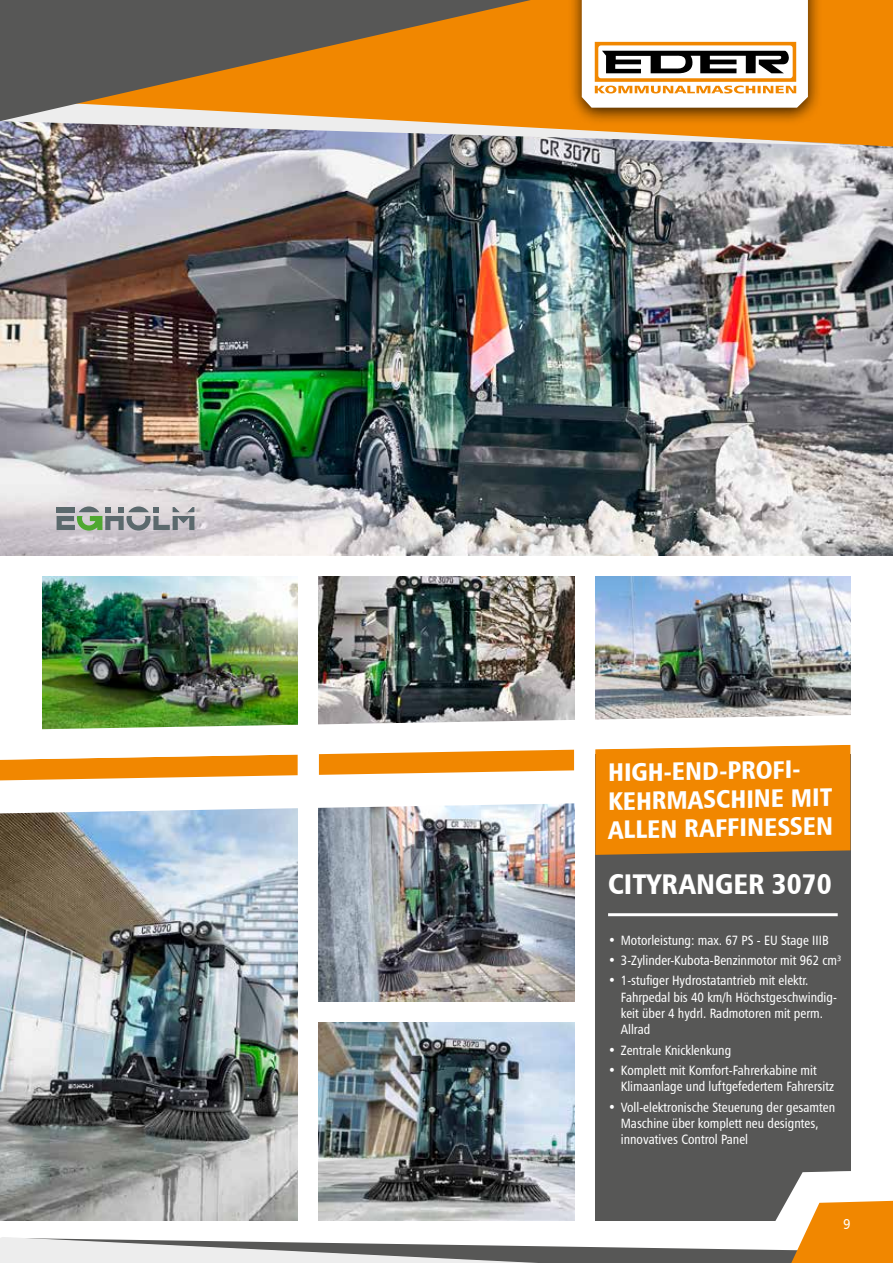
<style>
.page{position:relative;width:893px;height:1263px;background:#fff}
.page>*{position:absolute;margin:0;border:0;box-sizing:border-box;transform-origin:0 0}
.t1{font:28.5px "Humanist 777 BT Black Condensed B";color:#fff}
.t2{font:25.5px/28.5px "Humanist 777 BT Black Condensed B";color:#fff}
.t3{font:14.25px "Humanist 777 BT Roman B";color:#fff;scale:.9 1}
.t4{font:13.5px/16.2px "Humanist 777 BT Roman Condensed B";color:#fff}
</style>
<div class="page">
<img style="left:319px;top:855px;width:255px;height:146px">
<div style="left:595px;top:754px;width:255px;height:466px;background:#575756"></div>
<hr style="left:608px;top:913px;width:230px;height:3px;background:#fff">
<img style="left:0;top:855px;width:298px;height:315px">
<img style="left:0;top:146px;width:893px;height:409px">
<img style="left:43px;top:576px;width:255px;height:138px">
<img style="left:319px;top:576px;width:255px;height:138px">
<img style="left:595px;top:576px;width:255px;height:138px">
<img style="left:319px;top:1022px;width:255px;height:148px">
<svg style="left:57px;top:506px;width:137px;height:25px;background:#9fa7a2"></svg>
<div style="left:57px;top:507px;width:18px;height:5px;background:#5b696d"></div>
<svg style="left:0;top:714px;width:851px;height:141px"></svg>
<svg style="left:0;top:1170px;width:893px;height:93px"></svg>
<svg style="left:0;top:121px;width:54px;height:25px"></svg>
<svg style="left:54px;top:0;width:839px;height:147px;background:#d09754"></svg>
<svg style="left:0;top:0;width:531px;height:121px;background:#a37438"></svg>
<div style="left:567px;top:0;width:255px;height:126px;background:#000;opacity:.75"></div>
<svg style="left:582px;top:0;width:226px;height:108px"></svg>
<h2 class="t2" style="left:607px;top:758px;width:227px;rotate:-1deg">HIGH-END-PROFI-<br>KEHRMASCHINE MIT<br>ALLEN RAFFINESSEN</h2>
<h1 class="t1" style="left:608px;top:866px;width:225px">CITYRANGER 3070</h1>
<p class="t4" style="left:608px;top:931px;width:222px">• Motorleistung: max. 67 PS - EU Stage IIIB</p>
<p class="t4" style="left:608px;top:952px;width:235px">• 3-Zylinder-Kubota-Benzinmotor mit 962 cm³</p>
<p class="t4" style="left:621px;top:972px;width:218px;text-indent:-13px">• 1-stufiger Hydrostatantrieb mit elektr.<br>Fahrpedal bis 40 km/h Höchstgeschwindig&shy;keit über 4 hydrl. Radmotoren mit perm.<br>Allrad</p>
<p class="t4" style="left:608px;top:1041px;width:125px">• Zentrale Knicklenkung</p>
<p class="t4" style="left:621px;top:1062px;width:215px;text-indent:-13px">• Komplett mit Komfort-Fahrerkabine mit<br>Klimaanlage und luftgefedertem Fahrersitz</p>
<p class="t4" style="left:621px;top:1098px;width:216px;text-indent:-13px">• Voll-elektronische Steuerung der gesamten<br>Maschine über komplett neu designtes, innovatives Control Panel</p>
<p class="t3" style="left:843px;top:1215px;width:10px">9</p>
</div>
